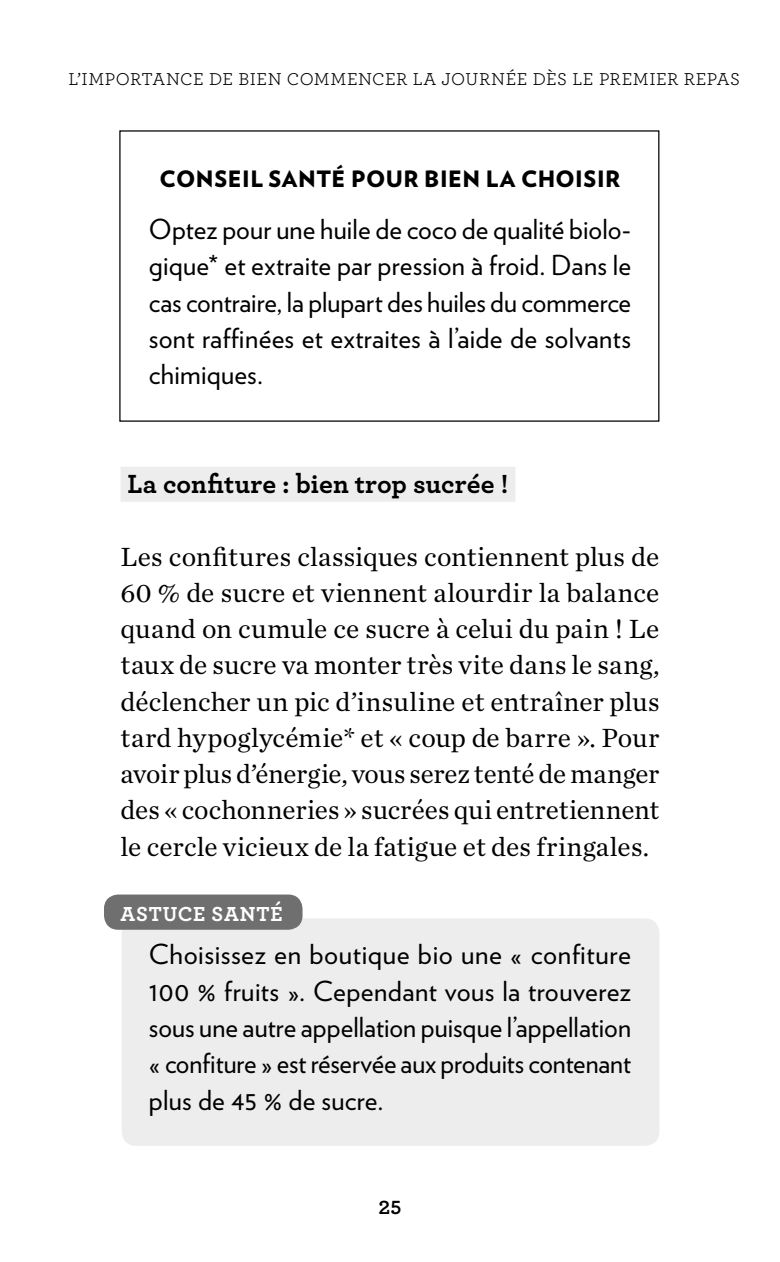
<style>
.page{position:relative;width:780px;height:1262px;background:#fff}
.page>*{position:absolute;margin:0;border:0;box-sizing:border-box;transform-origin:0 0}
.t1{font:27.5px/36.2px "Chronicle Text G1";color:#000;text-align:justify}
.t2{font:27.5px/36.2px "Verlag";letter-spacing:.005em;color:#000;text-align:justify}
.t3{font:700 27.5px "Archer";color:#000}
.t4{font:900 22.5px "Verlag";letter-spacing:.025em;color:#000}
.t5{font:700 21.25px "Archer";letter-spacing:.04em;color:#fff}
.t6{font:700 20px "Archer";color:#000}
.t7{font:18px "Archer";letter-spacing:.015em;color:#000}
</style>
<div class="page">
<div style="left:122px;top:918px;width:537px;height:227px;background:#ededed;border-radius:14px"></div>
<div style="left:104px;top:894px;width:198px;height:35px;background:#706f6f;border-radius:14px"></div>
<div style="left:120px;top:467px;width:395px;height:35px;background:#ededed"></div>
<p class="t7" style="left:68px;top:67px;width:50px">L’IMPORTAN</p>
<p class="t7" style="left:180px;top:67px;width:81px">CE DE BIEN</p>
<p class="t7" style="left:287px;top:67px;width:178px">COMMENCER LA JOURNÉE</p>
<p class="t7" style="left:532px;top:67px;width:78px">DÈS LE PRE</p>
<p class="t7" style="left:632px;top:67px;width:27px">MIER</p>
<p class="t7" style="left:683px;top:67px;width:12px">REPAS</p>
<p class="t4" style="left:160px;top:160px;width:462px">CONSEIL SANTÉ POUR BIEN LA CHOISIR</p>
<p class="t2" style="left:149px;top:210px;width:483px">Optez pour une huile de coco de qualité biolo&shy;gique* et extraite par pression à froid. Dans le cas contraire, la plupart des huiles du commerce sont raffinées et extraites à l’aide de solvants chimiques.</p>
<p class="t3" style="left:128px;top:462px;width:382px">La confiture : bien trop sucrée !</p>
<p class="t1" style="left:120px;top:536px;width:540px">Les confitures classiques contiennent plus de 60 % de sucre et viennent alourdir la balance quand on cumule ce sucre à celui du pain ! Le taux de sucre va monter très vite dans le sang, déclencher un pic d’insuline et entraîner plus tard hypoglycémie* et « coup de barre ». Pour avoir plus d’énergie, vous serez tenté de manger des « cochonneries » sucrées qui entretiennent le cercle vicieux de la fatigue et des fringales.</p>
<p class="t5" style="left:120px;top:896px;width:164px">ASTUCE SANTÉ</p>
<p class="t2" style="left:149px;top:935px;width:483px">Choisissez en boutique bio une « confiture 100 % fruits ». Cependant vous la trouverez sous une autre appellation puisque l’appellation « confiture » est réservée aux produits contenant plus de 45 % de sucre.</p>
<p class="t6" style="left:378px;top:1191px;width:24px">25</p>
</div>
